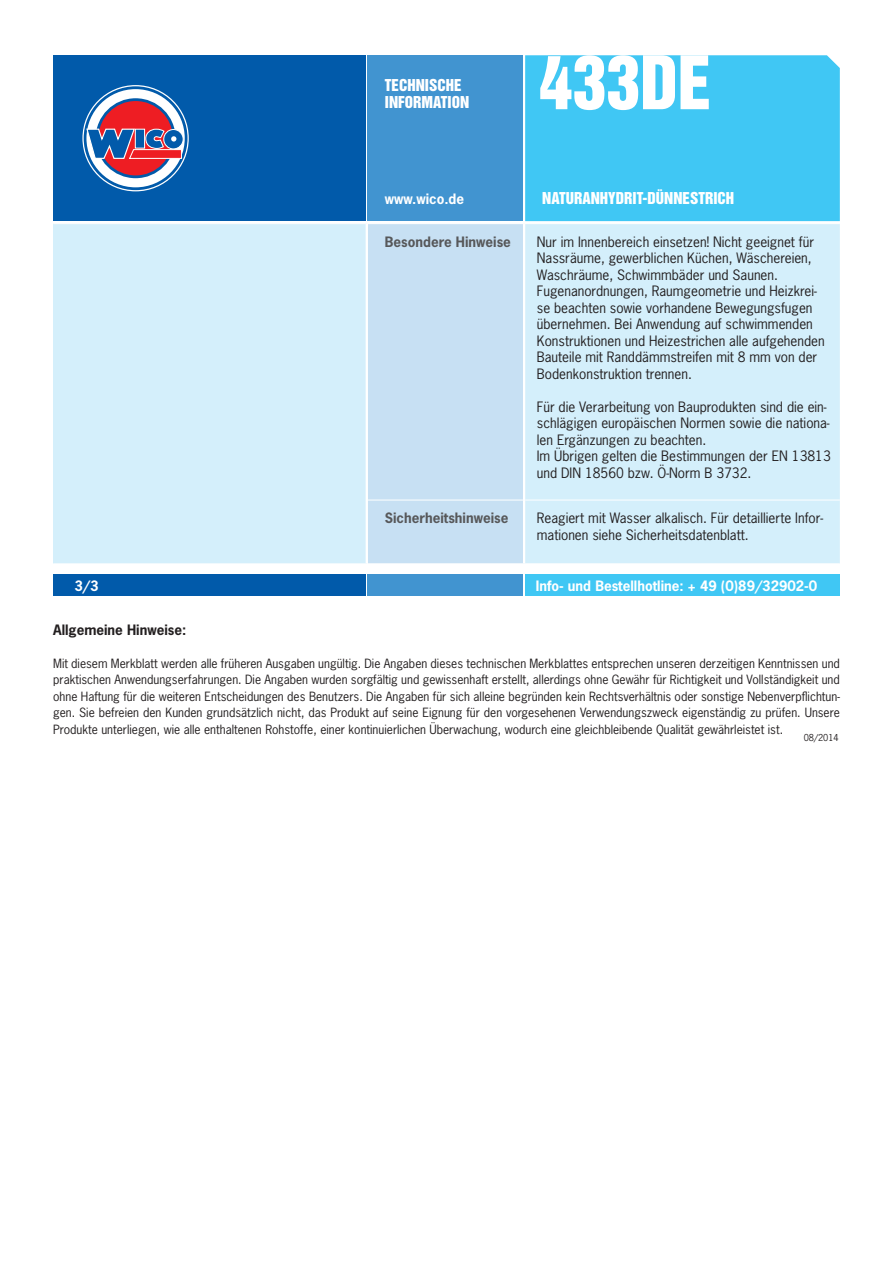
<style>
.page{position:relative;width:893px;height:1263px;background:#fff}
.page>*{position:absolute;margin:0;border:0;box-sizing:border-box;transform-origin:0 0}
.t1{font:67.5px "Helvetica Inserat LT Std";color:#fff}
.Subline_weiss{font:15px/17.2px "Helvetica Inserat LT Std";color:#fff}
.Copy{font:13.5px/16.5px "News Gothic Std";color:#231f20}
.Copy-2{font:700 13.5px "News Gothic Std";color:#fff}
.Copy-3{font:700 13.5px "News Gothic Std";color:#57585a}
.t2{font:700 13.5px "News Gothic Std";color:#231f20}
.t3{font:12px/16.5px "News Gothic Std";color:#231f20;text-align:justify}
.Subline{font:9px "News Gothic Std";color:#231f20}
</style>
<div class="page">
<div style="left:53px;top:574px;width:313px;height:21px;background:#015aaa"></div>
<div style="left:368px;top:574px;width:155px;height:21px;background:#4194d0"></div>
<div style="left:525px;top:574px;width:315px;height:21px;background:#40c7f4"></div>
<div style="left:525px;top:55px;width:315px;height:166px;background:#40c7f4"></div>
<div style="left:368px;top:55px;width:155px;height:166px;background:#4194d0"></div>
<div style="left:368px;top:224px;width:155px;height:339px;background:#c7e0f3"></div>
<div style="left:525px;top:224px;width:315px;height:339px;background:#d4effb"></div>
<hr style="left:368px;top:500px;width:155px;height:1px;background:#fff">
<hr style="left:525px;top:500px;width:315px;height:1px;background:#fff">
<div style="left:53px;top:224px;width:314px;height:340px;background:#d4effb"></div>
<hr style="left:53px;top:563px;width:315px;height:1px;background:#fff">
<hr style="left:366px;top:224px;width:2px;height:339px;background:#fff">
<div style="left:53px;top:55px;width:313px;height:166px;background:#015aaa"></div>
<svg style="left:85px;top:88px;width:101px;height:101px;background:#d1e1ef"></svg>
<div style="left:84px;top:86px;width:103px;height:104px;border:3px solid #015aaa;border-radius:50%"></div>
<div style="left:97px;top:100px;width:77px;height:77px;background:#ee1d23;border-radius:50%"></div>
<div style="left:96px;top:98px;width:80px;height:80px;border:3px solid #015aaa;border-radius:50%"></div>
<svg style="left:82px;top:126px;width:105px;height:38px"></svg>
<p class="Subline_weiss" style="left:385px;top:77px;width:86px">TECHNISCHE<br>INFORMATION</p>
<p class="t1" style="left:539px;top:42px;width:174px">433DE</p>
<p class="Copy-2" style="left:385px;top:190px;width:81px">www.wico.de</p>
<p class="Subline_weiss" style="left:542px;top:190px;width:194px">NATURANHYDRIT-DÜNNESTRICH</p>
<p class="Copy-3" style="left:385px;top:233px;width:128px">Besondere Hinweise</p>
<p class="Copy" style="left:537px;top:233px;width:279px">Nur im Innenbereich einsetzen! Nicht geeignet für<br>Nassräume, gewerblichen Küchen, Wäschereien,<br>Waschräume, Schwimmbäder und Saunen.</p>
<p class="Copy" style="left:537px;top:283px;width:289px">Fugenanordnungen, Raumgeometrie und Heizkrei&shy;se beachten sowie vorhandene Bewegungsfugen übernehmen. Bei Anwendung auf schwimmenden Konstruktionen und Heizestrichen alle aufgehenden Bauteile mit Randdämmstreifen mit 8 mm von der Bodenkonstruktion trennen.</p>
<p class="Copy" style="left:537px;top:398px;width:291px">Für die Verarbeitung von Bauprodukten sind die ein-</p>
<p class="Copy" style="left:537px;top:415px;width:294px">schlägigen europäischen Normen sowie die nationa&shy;len Ergänzungen zu beachten.</p>
<p class="Copy" style="left:537px;top:448px;width:295px">Im Übrigen gelten die Bestimmungen der EN 13813 und DIN 18560 bzw. Ö-Norm B 3732.</p>
<p class="Copy-3" style="left:385px;top:509px;width:125px">Sicherheitshinweise</p>
<p class="Copy" style="left:537px;top:510px;width:288px">Reagiert mit Wasser alkalisch. Für detaillierte Infor&shy;mationen siehe Sicherheitsdatenblatt.</p>
<p class="Copy-2" style="left:74px;top:577px;width:26px">3/3</p>
<p class="Copy-2" style="left:536px;top:577px;width:283px">Info- und Bestellhotline: + 49 (0)89/32902-0</p>
<p class="t2" style="left:53px;top:620px;width:135px">Allgemeine Hinweise:</p>
<p class="t3" style="left:53px;top:655px;width:788px">Mit diesem Merkblatt werden alle früheren Ausgaben ungültig. Die Angaben dieses technischen Merkblattes entsprechen unseren derzeitigen Kenntnissen und praktischen Anwendungserfahrungen. Die Angaben wurden sorgfältig und gewissenhaft erstellt, allerdings ohne Gewähr für Richtigkeit und Vollständigkeit und ohne Haftung für die weiteren Entscheidungen des Benutzers. Die Angaben für sich alleine begründen kein Rechtsverhältnis oder sonstige Nebenverpflichtun&shy;gen. Sie befreien den Kunden grundsätzlich nicht, das Produkt auf seine Eignung für den vorgesehenen Verwendungszweck eigenständig zu prüfen. Unsere Produkte unterliegen, wie alle enthaltenen Rohstoffe, einer kontinuierlichen Überwachung, wodurch eine gleichbleibende Qualität gewährleistet ist.</p>
<p class="Subline" style="left:804px;top:731px;width:37px">08/2014</p>
</div>
